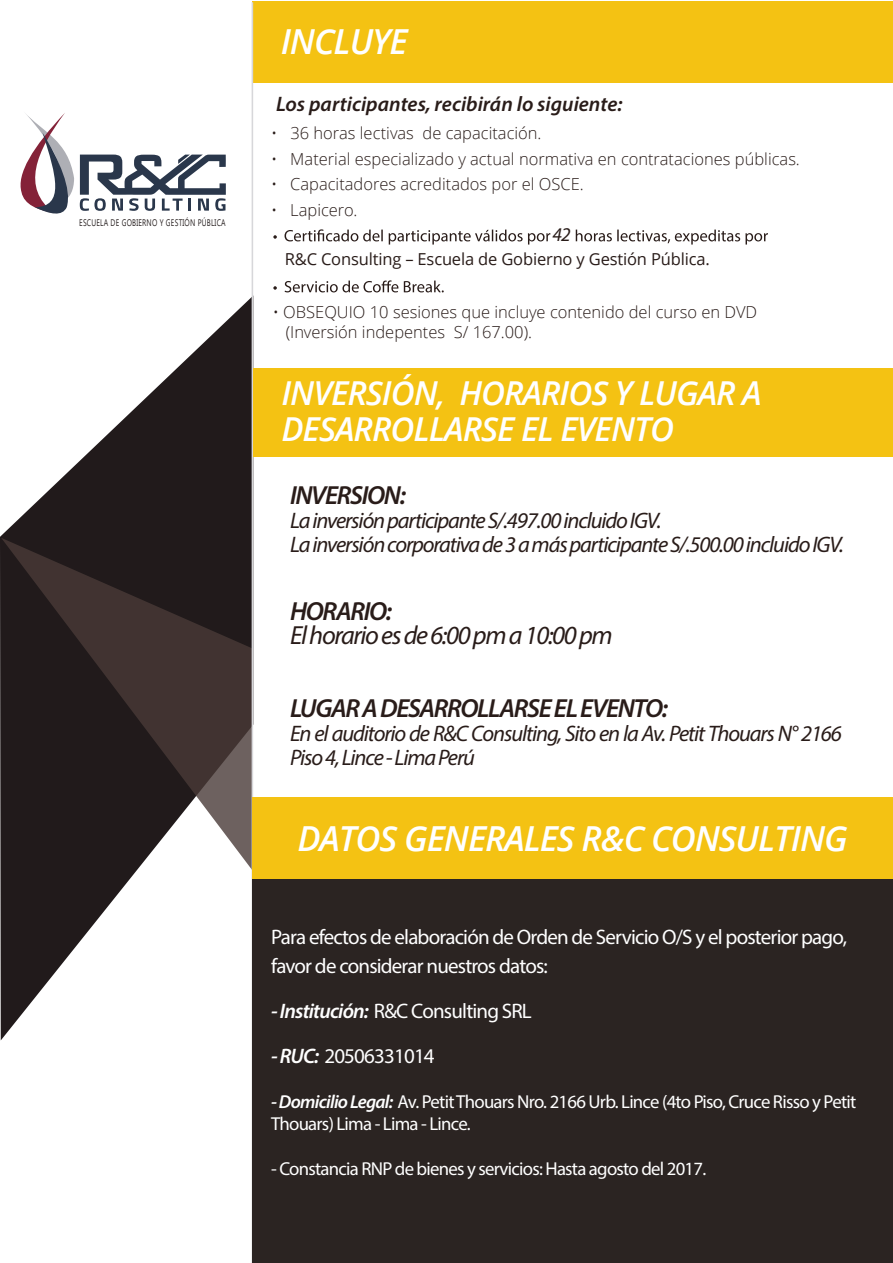
<style>
.page{position:relative;width:893px;height:1263px;background:#fff}
.page>*{position:absolute;margin:0;border:0;box-sizing:border-box;transform-origin:0 0}
.t1{font:italic 600 34.5px "Open Sans";letter-spacing:-.03em;color:#fff}
.t2{font:italic 600 33px/36px "Open Sans";letter-spacing:-.03em;color:#fff}
.t3{font:italic 600 26.25px "Myriad Pro";letter-spacing:-.05em;color:#291c19}
.t4{font:italic 26.25px "Myriad Pro";letter-spacing:-.05em;color:#291c19}
.t5{font:italic 22.5px/24px "Myriad Pro";letter-spacing:-.05em;color:#291c19}
.t6{font:21px/28.5px "Myriad Pro";letter-spacing:-.04em;color:#fff}
.t7{font:italic 600 21px "Myriad Pro";color:#291c19}
.t8{font:italic 19.5px "Myriad Pro";color:#291c19}
.t9{font:18.75px/22.5px "Myriad Pro";letter-spacing:-.04em;color:#fff}
.t10{font:300 16.5px/19.8px "Open Sans";color:#291c19}
.t11{font:16.5px "Open Sans";letter-spacing:-.01em;color:#291c19}
.t12{font:9.6px "Ebrima";letter-spacing:.03em;color:#2b2424;scale:.74 1}
.s1{font-weight:600;font-style:italic}
</style>
<div class="page">
<svg style="left:273px;top:229px;width:495px;height:16px"></svg>
<svg style="left:273px;top:280px;width:171px;height:12px"></svg>
<div style="left:252px;top:1px;width:641px;height:81px;background:#f4c213"></div>
<svg style="left:0;top:295px;width:252px;height:745px"></svg>
<svg style="left:1px;top:538px;width:251px;height:333px;background:#393030"></svg>
<hr style="left:252px;top:2px;width:1px;height:1261px;background:#d7d7da">
<div style="left:252px;top:828px;width:641px;height:434px;background:#2b2422"></div>
<div style="left:253px;top:368px;width:640px;height:89px;background:#f4c213"></div>
<div style="left:252px;top:797px;width:641px;height:82px;background:#f4c213"></div>
<svg style="left:20px;top:113px;width:206px;height:101px"></svg>
<p class="t12" style="left:79px;top:215px;width:200px">ESCUELA DE GOBIERNO Y GESTIÓN PÚBLICA</p>
<h1 class="t1" style="left:281px;top:18px;width:128px">INCLUYE</h1>
<p class="t7" style="left:276px;top:90px;width:348px">Los participantes, recibirán lo siguiente:</p>
<p class="t10" style="left:271px;top:123px;width:272px">• 36 horas lectivas de capacitación.</p>
<p class="t10" style="left:271px;top:148px;width:530px">• Material especializado y actual normativa en contrataciones públicas.</p>
<p class="t10" style="left:271px;top:174px;width:314px">• Capacitadores acreditados por el OSCE.</p>
<p class="t10" style="left:271px;top:199px;width:88px">• Lapicero.</p>
<p class="t11" style="left:285px;top:248px;width:427px">R&amp;C Consulting – Escuela de Gobierno y Gestión Pública.</p>
<p class="t10" style="left:286px;top:301px;width:473px;text-indent:-13px">• OBSEQUIO 10 sesiones que incluye contenido del curso en DVD (Inversión indepentes S/ 167.00).</p>
<p class="t8" style="left:553px;top:223px;width:20px">42</p>
<h2 class="t2" style="left:281px;top:375px;width:482px">INVERSIÓN, HORARIOS Y LUGAR A<br>DESARROLLARSE EL EVENTO</h2>
<h3 class="t3" style="left:290px;top:479px;width:117px">INVERSION:</h3>
<h3 class="t5" style="left:290px;top:508px;width:555px">La inversiónparticipante S/.497.00 incluido IGV.<br>La inversióncorporativa de 3 a más participante S/.500.00 incluido IGV.</h3>
<h3 class="t3" style="left:290px;top:594px;width:104px">HORARIO:</h3>
<h3 class="t4" style="left:290px;top:619px;width:324px">El horario es de 6:00 pm a 10:00 pm</h3>
<h3 class="t3" style="left:290px;top:692px;width:379px">LUGAR ADESARROLLARSE EL EVENTO:</h3>
<h3 class="t5" style="left:290px;top:721px;width:553px">En el auditorio de R&amp;C Consulting, Sito en la Av. Petit Thouars N° 2166<br>Piso 4, Lince - Lima Perú</h3>
<h1 class="t1" style="left:297px;top:815px;width:552px">DATOS GENERALES R&amp;C CONSULTING</h1>
<p class="t6" style="left:271px;top:922px;width:577px">Para efectos de elaboración de Orden de Servicio O/S y el posterior pago, favor de considerar nuestros datos:</p>
<p class="t6" style="left:271px;top:996px;width:262px"><span class="s1">- Institución:</span> R&amp;C Consulting SRL</p>
<p class="t6" style="left:271px;top:1041px;width:165px"><span class="s1">- RUC:</span> 20506331014</p>
<p class="t9" style="left:271px;top:1090px;width:587px"><span class="s1">- DomicilioLegal:</span> Av. PetitThouars Nro. 2166 Urb. Lince (4to Piso, Cruce Risso y Petit<br>Thouars) Lima - Lima - Lince.</p>
<p class="t9" style="left:271px;top:1157px;width:437px">- Constancia RNP de bienes y servicios: Hasta agosto del 2017.</p>
</div>
